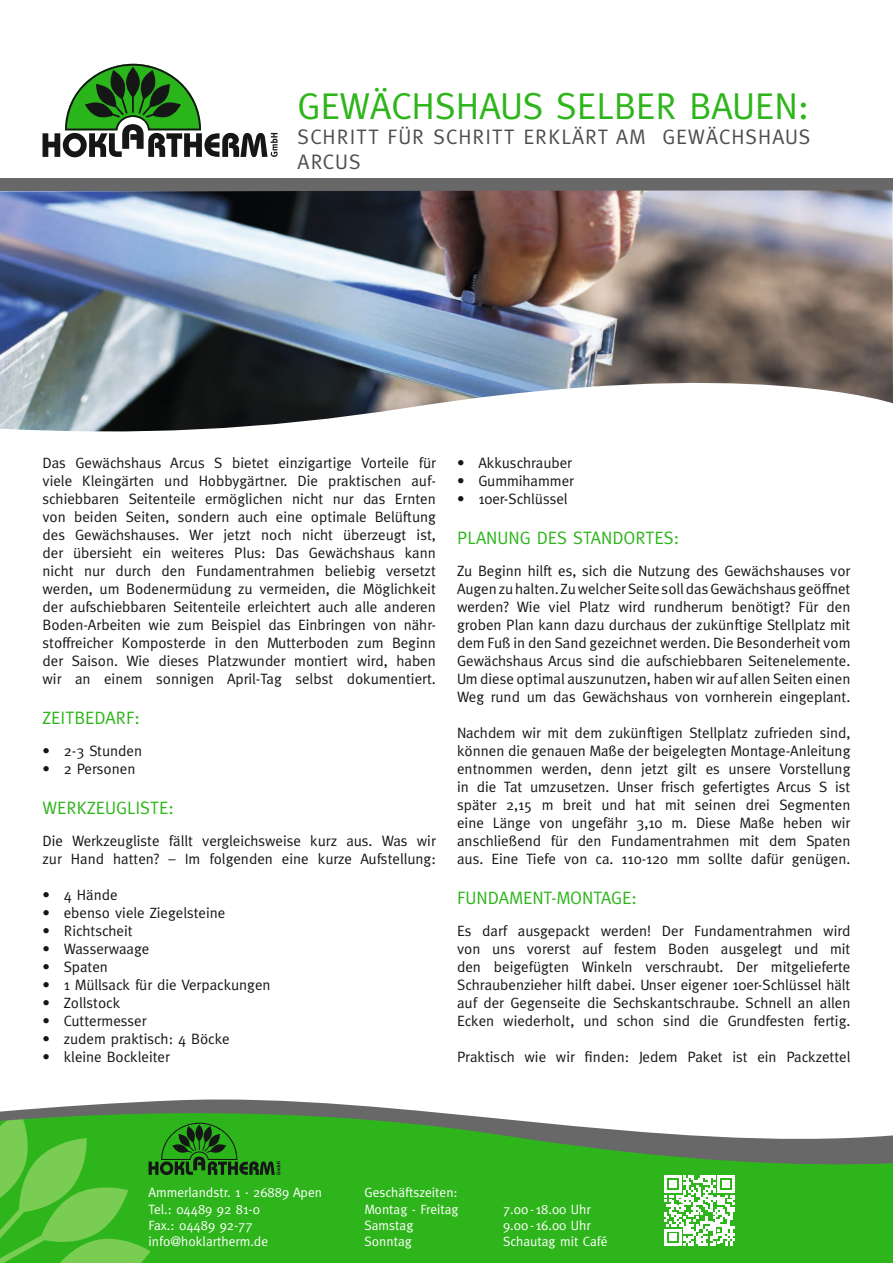
<style>
.page{position:relative;width:893px;height:1263px;background:#fff}
.page>*{position:absolute;margin:0;border:0;box-sizing:border-box;transform-origin:0 0}
.t1{font:37.5px "Meta Plus";color:#2eb51b}
.t2{font:21px/25.2px "Meta Plus";letter-spacing:.05em;color:#4e4e4d}
.t3{font:18px "Meta Plus";color:#2eb51b}
.t4{font:15px/18px "Meta Plus";color:#151616;text-align:justify}
.t5{font:13.5px/16.2px "Meta Plus";color:#fff}
</style>
<div class="page">
<div style="left:0;top:179px;width:893px;height:12px;background:#686868"></div>
<div style="left:280px;top:1167px;width:613px;height:96px;background:#2eb51b"></div>
<svg style="left:0;top:1099px;width:893px;height:68px"></svg>
<svg style="left:664px;top:1175px;width:71px;height:71px"></svg>
<img style="left:0;top:190px;width:893px;height:242px">
<svg style="left:43px;top:64px;width:235px;height:93px"></svg>
<svg style="left:0;top:1115px;width:280px;height:148px;background:#3fb228"></svg>
<h1 class="t1" style="left:298px;top:84px;width:513px">GEWÄCHSHAUS SELBER BAUEN:</h1>
<h2 class="t2" style="left:298px;top:124px;width:514px">SCHRITT FÜR SCHRITT ERKLÄRT AM GEWÄCHSHAUS<br>ARCUS</h2>
<p class="t4" style="left:43px;top:454px;width:395px">Das Gewächshaus Arcus S bietet einzigartige Vorteile für viele Kleingärten und Hobbygärtner. Die praktischen auf&shy;schiebbaren Seitenteile ermöglichen nicht nur das Ernten von beiden Seiten, sondern auch eine optimale Belüftung des Gewächshauses. Wer jetzt noch nicht überzeugt ist, der übersieht ein weiteres Plus: Das Gewächshaus kann nicht nur durch den Fundamentrahmen beliebig versetzt werden, um Bodenermüdung zu vermeiden, die Möglichkeit der aufschiebbaren Seitenteile erleichtert auch alle anderen Boden-Arbeiten wie zum Beispiel das Einbringen von nähr&shy;stoffreicher Komposterde in den Mutterboden zum Beginn der Saison. Wie dieses Platzwunder montiert wird, haben wir an einem sonnigen April-Tag selbst dokumentiert.</p>
<p class="t3" style="left:43px;top:707px;width:99px">ZEITBEDARF:</p>
<p class="t4" style="left:43px;top:742px;width:101px">• 2-3 Stunden</p>
<p class="t4" style="left:43px;top:760px;width:94px">• 2 Personen</p>
<p class="t3" style="left:43px;top:797px;width:133px">WERKZEUGLISTE:</p>
<p class="t4" style="left:43px;top:832px;width:395px">Die Werkzeugliste fällt vergleichsweise kurz aus. Was wir zur Hand hatten? – Im folgenden eine kurze Aufstellung:</p>
<p class="t4" style="left:43px;top:886px;width:77px">• 4 Hände</p>
<p class="t4" style="left:43px;top:904px;width:184px">• ebenso viele Ziegelsteine</p>
<p class="t4" style="left:43px;top:922px;width:92px">• Richtscheit</p>
<p class="t4" style="left:43px;top:940px;width:108px">• Wasserwaage</p>
<p class="t4" style="left:43px;top:958px;width:67px">• Spaten</p>
<p class="t4" style="left:43px;top:976px;width:230px">• 1 Müllsack für die Verpackungen</p>
<p class="t4" style="left:43px;top:994px;width:79px">• Zollstock</p>
<p class="t4" style="left:43px;top:1012px;width:106px">• Cuttermesser</p>
<p class="t4" style="left:43px;top:1030px;width:189px">• zudem praktisch: 4 Böcke</p>
<p class="t4" style="left:43px;top:1048px;width:129px">• kleine Bockleiter</p>
<p class="t4" style="left:457px;top:454px;width:116px">• Akkuschrauber</p>
<p class="t4" style="left:457px;top:472px;width:118px">• Gummihammer</p>
<p class="t4" style="left:457px;top:490px;width:112px">• 10er-Schlüssel</p>
<p class="t3" style="left:457px;top:527px;width:224px">PLANUNG DES STANDORTES:</p>
<p class="t4" style="left:457px;top:562px;width:395px">Zu Beginn hilft es, sich die Nutzung des Gewächshauses vor Augen zu halten. Zu welcher Seite soll das Gewächshaus geöffnet werden? Wie viel Platz wird rundherum benötigt? Für den groben Plan kann dazu durchaus der zukünftige Stellplatz mit dem Fuß in den Sand gezeichnet werden. Die Besonderheit vom Gewächshaus Arcus sind die aufschiebbaren Seitenelemente.<br>Um diese optimal auszunutzen, haben wir auf allen Seiten einen Weg rund um das Gewächshaus von vornherein eingeplant.</p>
<p class="t4" style="left:457px;top:724px;width:395px">Nachdem wir mit dem zukünftigen Stellplatz zufrieden sind, können die genauen Maße der beigelegten Montage-Anleitung entnommen werden, denn jetzt gilt es unsere Vorstellung in die Tat umzusetzen. Unser frisch gefertigtes Arcus S ist später 2,15 m breit und hat mit seinen drei Segmenten eine Länge von ungefähr 3,10 m. Diese Maße heben wir anschließend für den Fundamentrahmen mit dem Spaten aus. Eine Tiefe von ca. 110-120 mm sollte dafür genügen.</p>
<p class="t3" style="left:457px;top:887px;width:181px">FUNDAMENT-MONTAGE:</p>
<p class="t4" style="left:457px;top:922px;width:395px">Es darf ausgepackt werden! Der Fundamentrahmen wird von uns vorerst auf festem Boden ausgelegt und mit den beigefügten Winkeln verschraubt. Der mitgelieferte Schraubenzieher hilft dabei. Unser eigener 10er-Schlüssel hält auf der Gegenseite die Sechskantschraube. Schnell an allen Ecken wiederholt, und schon sind die Grundfesten fertig.</p>
<p class="t4" style="left:457px;top:1048px;width:395px">Praktisch wie wir finden: Jedem Paket ist ein Packzettel</p>
<p class="t5" style="left:149px;top:1184px;width:175px">Ammerlandstr. 1 · 26889 Apen<br>Tel.: 04489 92 81-0<br>Fax.: 04489 92-77 info@hoklartherm.de</p>
<p class="t5" style="left:365px;top:1184px;width:96px">Geschäftszeiten:<br>Montag - Freitag</p>
<p class="t5" style="left:503px;top:1200px;width:89px">7.00 - 18.00 Uhr</p>
<p class="t5" style="left:365px;top:1217px;width:50px">Samstag</p>
<p class="t5" style="left:503px;top:1217px;width:89px">9.00 - 16.00 Uhr</p>
<p class="t5" style="left:365px;top:1233px;width:49px">Sonntag</p>
<p class="t5" style="left:503px;top:1233px;width:106px">Schautag mit Café</p>
</div>
